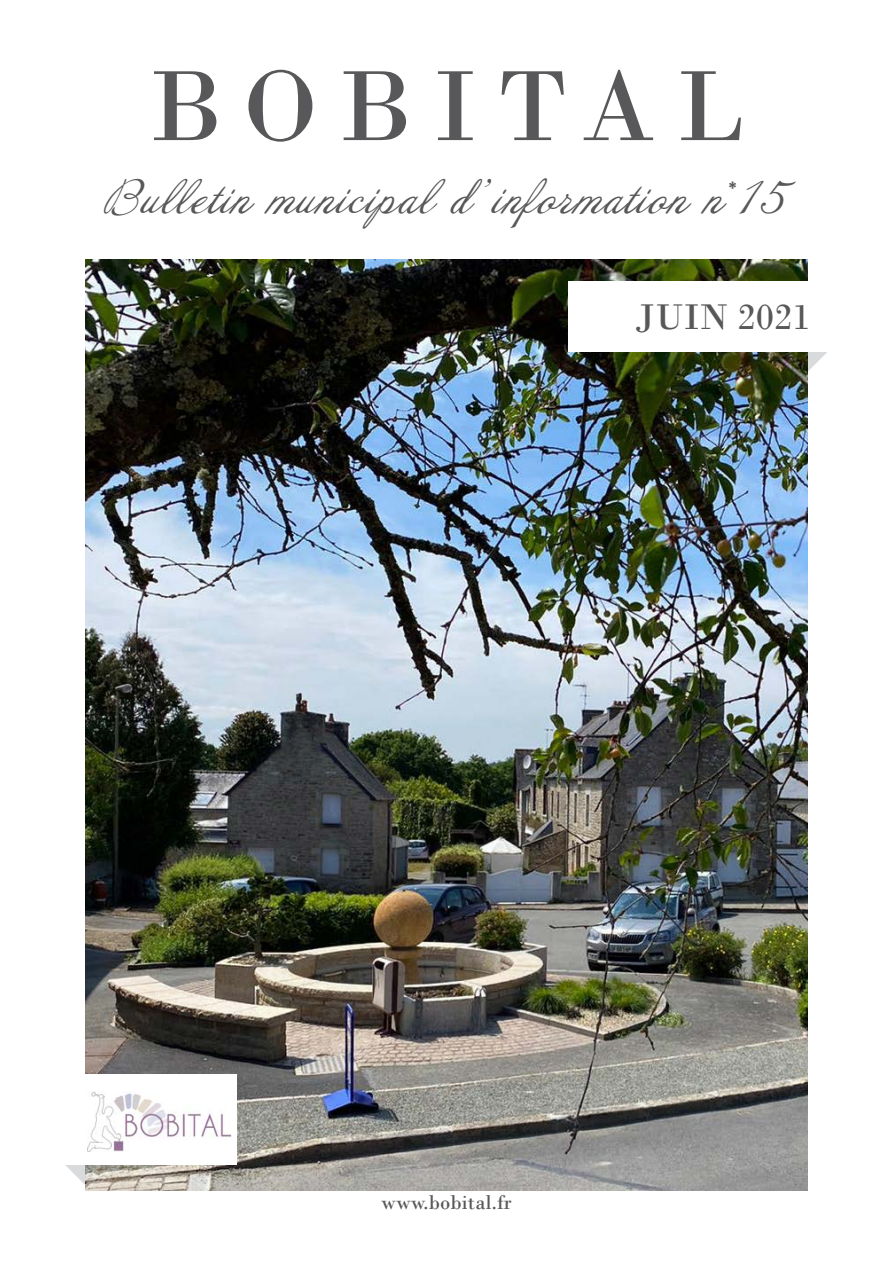
<style>
.page{position:relative;width:893px;height:1263px;background:#fff}
.page>*{position:absolute;margin:0;border:0;box-sizing:border-box;transform-origin:0 0}
.t1{font:105px "Bodoni";letter-spacing:.2em;color:#58585a}
.t2{font:42px "Annabelle";letter-spacing:.02em;color:#58585a}
.t3{font:37.5px "Bodoni";color:#58585a}
.t4{font:21px "Bodoni";color:#58585a}
</style>
<div class="page">
<svg style="left:65px;top:1165px;width:20px;height:20px"></svg>
<svg style="left:808px;top:352px;width:19px;height:19px"></svg>
<img style="left:85px;top:259px;width:723px;height:932px">
<div style="left:568px;top:281px;width:260px;height:70px;background:#fff"></div>
<div style="left:65px;top:1074px;width:171px;height:91px;background:#fff"></div>
<img style="left:87px;top:1091px;width:145px;height:61px">
<h1 class="t1" style="left:149px;top:44px;width:596px">BOBITAL</h1>
<p class="t2" style="left:103px;top:171px;width:688px">Bulletin municipal d’information n*15</p>
<p class="t3" style="left:635px;top:294px;width:178px">JUIN 2021</p>
<p class="t4" style="left:381px;top:1189px;width:132px">www.bobital.fr</p>
</div>
